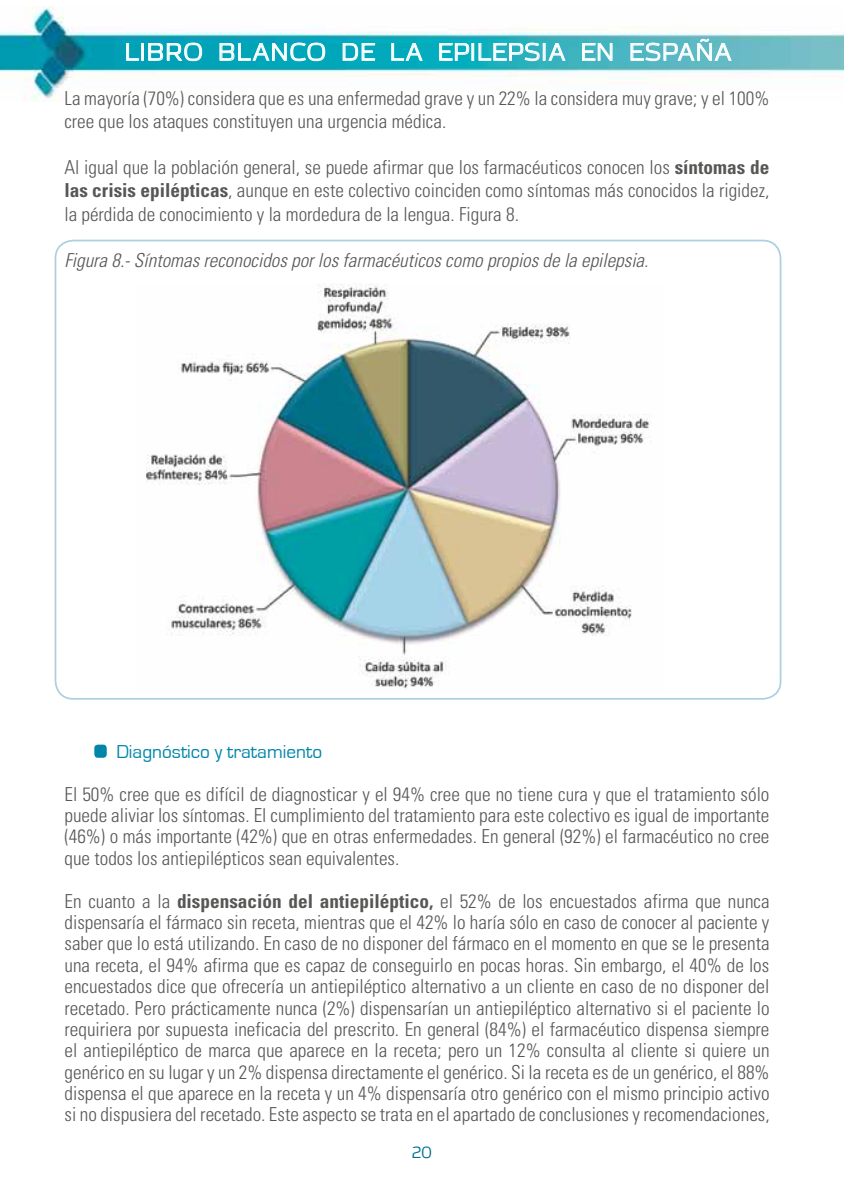
<style>
.page{position:relative;width:844px;height:1191px;background:#fff}
.page>*{position:absolute;margin:0;border:0;box-sizing:border-box;transform-origin:0 0}
.t1{font:26.25px "Azoft Sans";letter-spacing:.03em;color:#fff}
.t2{font:300 condensed 19.25px/21.3px "Univers";color:#575756;text-align:justify}
.t3{font:italic 300 condensed 19.25px "Univers";color:#575756}
.t4{font:19.25px "Eurostile";color:#0086a9}
.t5{font:17.5px "Azoft Sans";color:#006f95}
.s1{font-weight:700}
</style>
<div class="page">
<img style="left:0;top:7px;width:843px;height:94px">
<svg style="left:126px;top:43px;width:14px;height:18px"></svg>
<div style="left:141px;top:43px;width:3px;height:18px;border:1px solid #fff"></div>
<svg style="left:148px;top:42px;width:54px;height:20px"></svg>
<svg style="left:219px;top:42px;width:106px;height:20px;background:#42bcca"></svg>
<svg style="left:342px;top:43px;width:33px;height:18px"></svg>
<svg style="left:391px;top:43px;width:32px;height:19px"></svg>
<svg style="left:438px;top:43px;width:31px;height:18px"></svg>
<svg style="left:478px;top:42px;width:62px;height:20px"></svg>
<div style="left:542px;top:43px;width:3px;height:18px;border:1px solid #fff"></div>
<svg style="left:547px;top:43px;width:19px;height:19px"></svg>
<svg style="left:581px;top:43px;width:31px;height:18px"></svg>
<svg style="left:630px;top:38px;width:102px;height:24px;background:#80c8d0"></svg>
<div style="left:94px;top:744px;width:13px;height:13px;background:#0086a9;border-radius:4px"></div>
<img style="left:146px;top:283px;width:505px;height:407px">
<div style="left:55px;top:240px;width:726px;height:459px;border:2px solid #add0e0;border-radius:18px"></div>
<h1 class="t1" style="left:125px;top:35px;width:608px">LIBRO BLANCO DE LA EPILEPSIA EN ESPAÑA</h1>
<p class="t2" style="left:64px;top:86px;width:706px;line-height:23.1px">La mayoría (70%) considera que es una enfermedad grave y un 22% la considera muy grave; y el 100% cree que los ataques constituyen una urgencia médica.</p>
<p class="t2" style="left:64px;top:156px;width:706px;line-height:23.1px">Al igual que la población general, se puede afirmar que los farmacéuticos conocen los <span class="s1">síntomas de las crisis epilépticas</span>, aunque en este colectivo coinciden como síntomas más conocidos la rigidez, la pérdida de conocimiento y la mordedura de la lengua. Figura 8.</p>
<p class="t3" style="left:64px;top:248px;width:585px">Figura 8.- Síntomas reconocidos por los farmacéuticos como propios de la epilepsia.</p>
<p class="t4" style="left:116px;top:741px;width:207px">Diagnóstico y tratamiento</p>
<p class="t2" style="left:64px;top:783px;width:706px">El 50% cree que es difícil de diagnosticar y el 94% cree que no tiene cura y que el tratamiento sólo puede aliviar los síntomas. El cumplimiento del tratamiento para este colectivo es igual de importante (46%) o más importante (42%) que en otras enfermedades. En general (92%) el farmacéutico no cree que todos los antiepilépticos sean equivalentes.</p>
<p class="t2" style="left:64px;top:890px;width:706px">En cuanto a la <span class="s1">dispensación del antiepiléptico,</span> el 52% de los encuestados afirma que nunca dispensaría el fármaco sin receta, mientras que el 42% lo haría sólo en caso de conocer al paciente y saber que lo está utilizando. En caso de no disponer del fármaco en el momento en que se le presenta una receta, el 94% afirma que es capaz de conseguirlo en pocas horas. Sin embargo, el 40% de los encuestados dice que ofrecería un antiepiléptico alternativo a un cliente en caso de no disponer del recetado. Pero prácticamente nunca (2%) dispensarían un antiepiléptico alternativo si el paciente lo requiriera por supuesta ineficacia del prescrito. En general (84%) el farmacéutico dispensa siempre el antiepiléptico de marca que aparece en la receta; pero un 12% consulta al cliente si quiere un genérico en su lugar y un 2% dispensa directamente el genérico. Si la receta es de un genérico, el 88% dispensa el que aparece en la receta y un 4% dispensaría otro genérico con el mismo principio activo si no dispusiera del recetado. Este aspecto se trata en el apartado de conclusiones y recomendaciones,</p>
<p class="t5" style="left:411px;top:1141px;width:22px">20</p>
</div>
